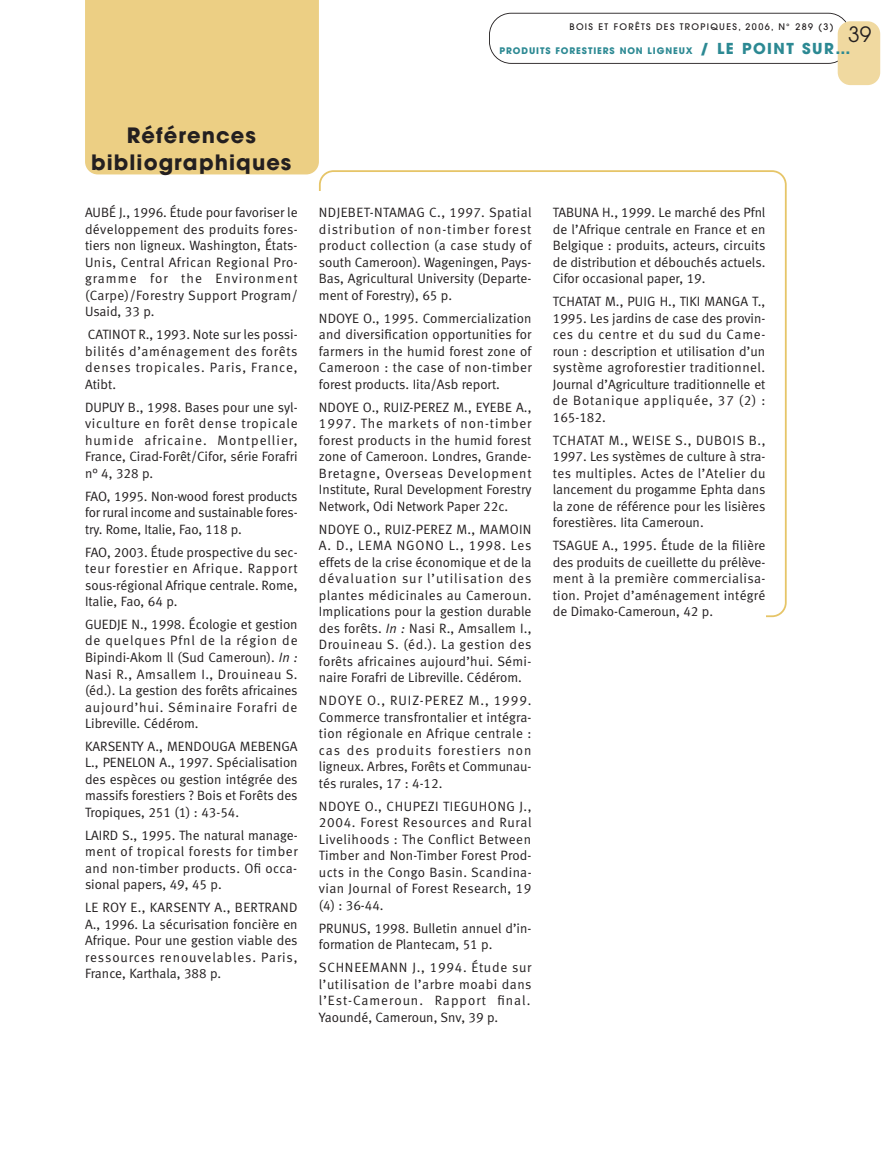
<style>
.page{position:relative;width:893px;height:1149px;background:#fff}
.page>*{position:absolute;margin:0;border:0;box-sizing:border-box;transform-origin:0 0}
.t1{font:700 21px/27px "Avant Garde";letter-spacing:.05em;color:#231f20;text-align:center}
.t2{font:21px "Avant Garde";color:#231f20}
.t3{font:13.5px/16.5px "Meta Normal LF";color:#231f20;text-align:justify}
.t4{font:700 9px "Avant Garde";letter-spacing:.1em;color:#2c8993}
.t5{font:500 9px "Avant Garde";letter-spacing:.15em;color:#231f20}
.s1{font-size:15px}
.s2{font-style:italic}
</style>
<div class="page">
<svg style="left:319px;top:170px;width:468px;height:447px"></svg>
<div style="left:298px;top:191px;width:467px;height:787px;background:#fff"></div>
<div style="left:85px;top:0;width:234px;height:174px;background:#eccf84"></div>
<svg style="left:489px;top:13px;width:358px;height:51px"></svg>
<div style="left:838px;top:21px;width:42px;height:64px;background:#f0d9a0;border-radius:13px"></div>
<p class="t5" style="left:569px;top:23px;width:266px">BOIS ET FORÊTS DES TROPIQUES, 2006, N° 289 (3)</p>
<h1 class="t2" style="left:848px;top:26px;width:25px">39</h1>
<p class="t4" style="left:499px;top:47px;width:352px">PRODUITS FORESTIERS NON LIGNEUX <span class="s1">/ LE POINT SUR…</span></p>
<h1 class="t1" style="left:91px;top:125px;width:202px">Références bibliographiques</h1>
<p class="t3" style="left:85px;top:205px;width:214px">AUBÉ J., 1996. Étude pour favoriser le développement des produits fores&shy;tiers non ligneux. Washington, États-Unis, Central African Regional Pro&shy;gramme for the Environment (Carpe)/Forestry Support Program/ Usaid, 33 p.</p>
<p class="t3" style="left:85px;top:327px;width:214px">CATINOT R., 1993. Note sur les possi&shy;bilités d’aménagement des forêts denses tropicales. Paris, France, Atibt.</p>
<p class="t3" style="left:85px;top:400px;width:214px">DUPUY B., 1998. Bases pour une syl&shy;viculture en forêt dense tropicale humide africaine. Montpellier, France, Cirad-Forêt/Cifor, série Forafri n° 4, 328 p.</p>
<p class="t3" style="left:85px;top:489px;width:214px">FAO, 1995. Non-wood forest products for rural income and sustainable fores&shy;try. Rome, Italie, Fao, 118 p.</p>
<p class="t3" style="left:85px;top:544px;width:214px">FAO, 2003. Étude prospective du sec&shy;teur forestier en Afrique. Rapport sous-régional Afrique centrale. Rome, Italie, Fao, 64 p.</p>
<p class="t3" style="left:85px;top:617px;width:214px">GUEDJE N., 1998. Écologie et gestion de quelques Pfnl de la région de Bipindi-Akom ll (Sud Cameroun). <span class="s2">In :<br></span>Nasi R., Amsallem I., Drouineau S. (éd.). La gestion des forêts africaines aujourd’hui. Séminaire Forafri de Libreville. Cédérom.</p>
<p class="t3" style="left:85px;top:739px;width:214px">KARSENTY A., MENDOUGA MEBENGA L., PENELON A., 1997. Spécialisation des espèces ou gestion intégrée des massifs forestiers ? Bois et Forêts des Tropiques, 251 (1) : 43-54.</p>
<p class="t3" style="left:85px;top:828px;width:214px">LAIRD S., 1995. The natural manage&shy;ment of tropical forests for timber and non-timber products. Ofi occa&shy;sional papers, 49, 45 p.</p>
<p class="t3" style="left:85px;top:900px;width:214px">LE ROY E., KARSENTY A., BERTRAND A., 1996. La sécurisation foncière en Afrique. Pour une gestion viable des ressources renouvelables. Paris, France, Karthala, 388 p.</p>
<p class="t3" style="left:319px;top:205px;width:214px">NDJEBET-NTAMAG C., 1997. Spatial distribution of non-timber forest product collection (a case study of south Cameroon). Wageningen, Pays-Bas, Agricultural University (Departe&shy;ment of Forestry), 65 p.</p>
<p class="t3" style="left:319px;top:311px;width:214px">NDOYE O., 1995. Commercialization and diversification opportunities for farmers in the humid forest zone of Cameroon : the case of non-timber forest products. Iita/Asb report.</p>
<p class="t3" style="left:319px;top:400px;width:214px">NDOYE O., RUIZ-PEREZ M., EYEBE A., 1997. The markets of non-timber forest products in the humid forest zone of Cameroon. Londres, Grande-Bretagne, Overseas Development Institute, Rural Development Forestry Network, Odi Network Paper 22c.</p>
<p class="t3" style="left:319px;top:522px;width:214px">NDOYE O., RUIZ-PEREZ M., MAMOIN A. D., LEMA NGONO L., 1998. Les effets de la crise économique et de la dévaluation sur l’utilisation des plantes médicinales au Cameroun.<br>Implications pour la gestion durable des forêts. <span class="s2">In :</span> Nasi R., Amsallem I., Drouineau S. (éd.). La gestion des forêts africaines aujourd’hui. Sémi&shy;naire Forafri de Libreville. Cédérom.</p>
<p class="t3" style="left:319px;top:693px;width:214px">NDOYE O., RUIZ-PEREZ M., 1999.<br>Commerce transfrontalier et intégra&shy;tion régionale en Afrique centrale : cas des produits forestiers non ligneux. Arbres, Forêts et Communau&shy;tés rurales, 17 : 4-12.</p>
<p class="t3" style="left:319px;top:798px;width:214px">NDOYE O., CHUPEZI TIEGUHONG J., 2004. Forest Resources and Rural Livelihoods : The Conflict Between Timber and Non-Timber Forest Prod&shy;ucts in the Congo Basin. Scandina&shy;vian Journal of Forest Research, 19 (4) : 36-44.</p>
<p class="t3" style="left:319px;top:920px;width:214px">PRUNUS, 1998. Bulletin annuel d’in&shy;formation de Plantecam, 51 p.</p>
<p class="t3" style="left:319px;top:960px;width:214px">SCHNEEMANN J., 1994. Étude sur l’utilisation de l’arbre moabi dans l’Est-Cameroun. Rapport final.<br>Yaoundé, Cameroun, Snv, 39 p.</p>
<p class="t3" style="left:553px;top:205px;width:214px">TABUNA H., 1999. Le marché des Pfnl de l’Afrique centrale en France et en Belgique : produits, acteurs, circuits de distribution et débouchés actuels.<br>Cifor occasional paper, 19.</p>
<p class="t3" style="left:553px;top:294px;width:214px">TCHATAT M., PUIG H., TIKI MANGA T., 1995. Les jardins de case des provin&shy;ces du centre et du sud du Came&shy;roun : description et utilisation d’un système agroforestier traditionnel.<br>Journal d’Agriculture traditionnelle et de Botanique appliquée, 37 (2) :<br>165-182.</p>
<p class="t3" style="left:553px;top:433px;width:214px">TCHATAT M., WEISE S., DUBOIS B., 1997. Les systèmes de culture à stra&shy;tes multiples. Actes de l’Atelier du lancement du progamme Ephta dans la zone de référence pour les lisières forestières. Iita Cameroun.</p>
<p class="t3" style="left:553px;top:538px;width:214px">TSAGUE A., 1995. Étude de la filière des produits de cueillette du prélève&shy;ment à la première commercialisa&shy;tion. Projet d’aménagement intégré de Dimako-Cameroun, 42 p.</p>
</div>
